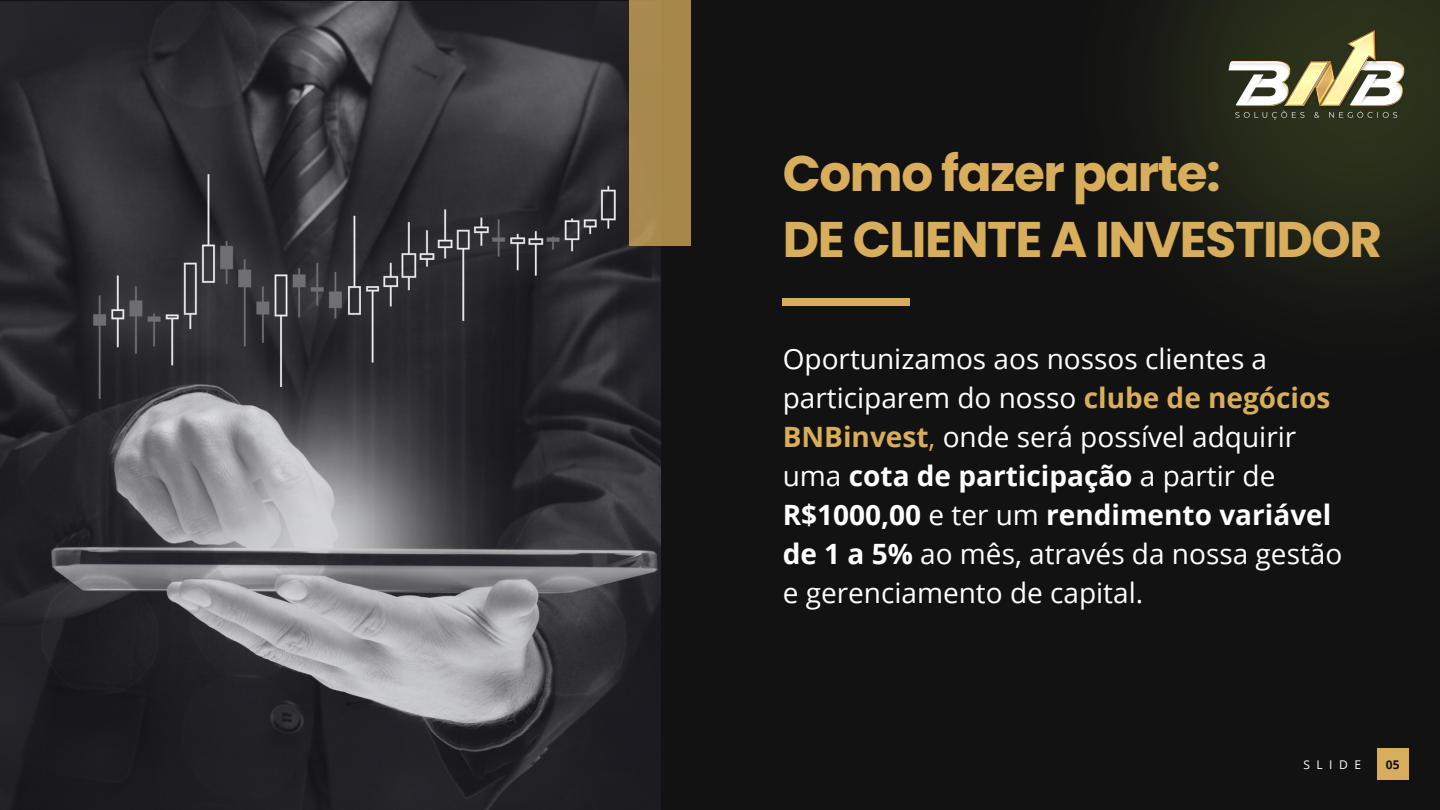
<style>
.page{position:relative;width:1440px;height:810px;background:#121212}
.page>*{position:absolute;margin:0;border:0;box-sizing:border-box;transform-origin:0 0}
.t1{font:700 50px "Poppins";letter-spacing:-.025em;color:#d8ae5c}
.t2{font:28px/39px "Open Sans";color:#fff}
.t3{font:12px "Open Sans";letter-spacing:.545em;color:#fff}
.t4{font:700 12px "Open Sans";color:#121212}
.s1{font-weight:700;color:#d8ae5c}
.s2{color:#d8ae5c}
.s3{font-weight:700}
</style>
<div class="page">
<img style="left:1161px;top:0;width:279px;height:280px">
<div style="left:1377px;top:748px;width:32px;height:32px;background:#d8ae5c"></div>
<img style="left:0;top:1px;width:660px;height:809px">
<div style="left:629px;top:0;width:62px;height:246px;background:#a8884c"></div>
<div style="left:783px;top:298px;width:127px;height:8px;background:#d8ae5c"></div>
<img style="left:1185px;top:0;width:255px;height:212px">
<p class="t1" style="left:783px;top:138px;width:439px">Como fazer parte:</p>
<p class="t1" style="left:783px;top:204px;width:601px">DE CLIENTE A INVESTIDOR</p>
<p class="t2" style="left:783px;top:339px;width:561px">Oportunizamos aos nossos clientes a participarem do nosso <span class="s1">clube de negócios BNBinvest</span><span class="s2">,</span> onde será possível adquirir uma <span class="s3">cota de participação</span> a partir de <span class="s3">R$1000,00</span> e ter um <span class="s3">rendimento variável de 1 a 5%</span> ao mês, através da nossa gestão e gerenciamento de capital.</p>
<p class="t3" style="left:1303px;top:756px;width:59px">SLIDE</p>
<p class="t4" style="left:1386px;top:756px;width:15px">05</p>
</div>
